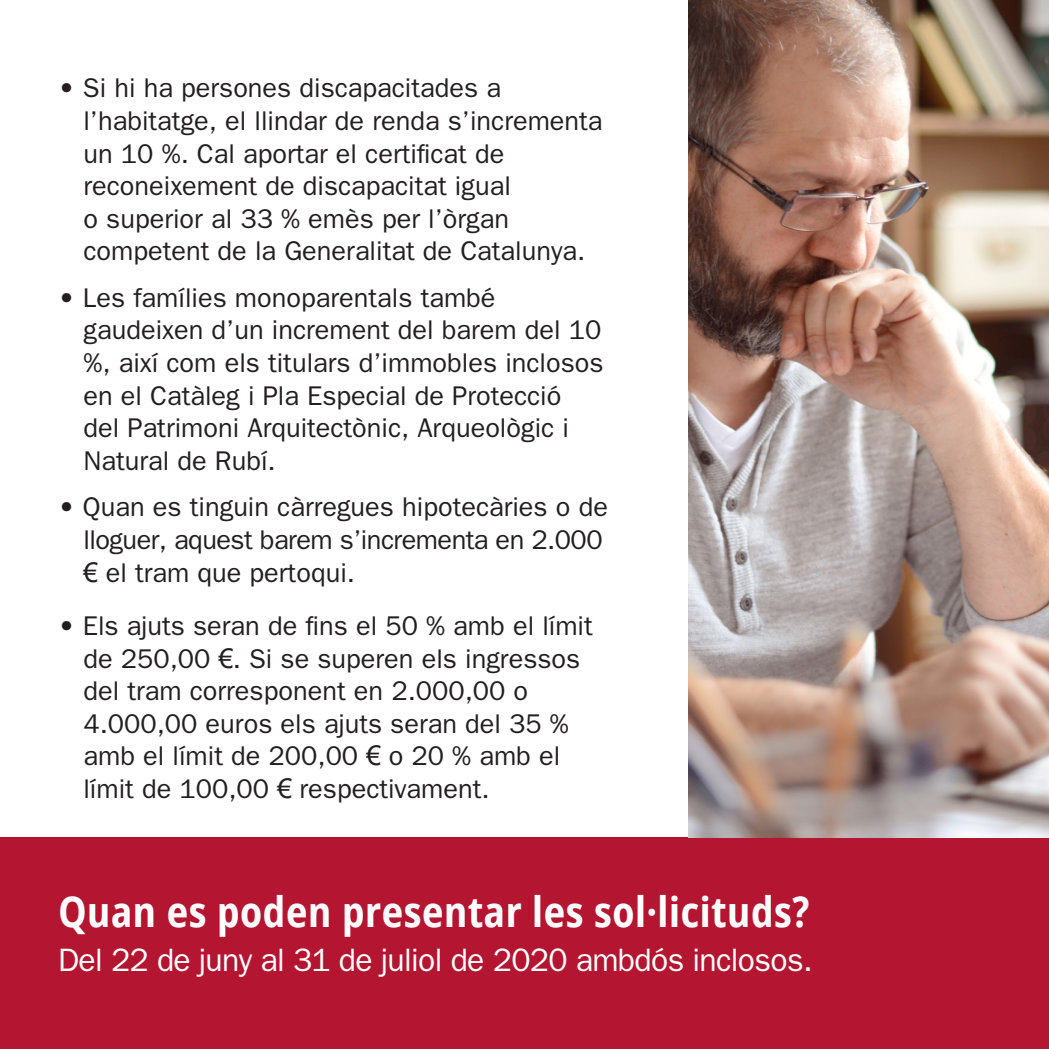
<style>
.page{position:relative;width:1049px;height:1049px;background:#fff}
.page>*{position:absolute;margin:0;border:0;box-sizing:border-box;transform-origin:0 0}
.t1{font:700 42px "Droid Sans";color:#fff;scale:.91 1}
.t2{font:32.5px "Franklin Gothic";letter-spacing:-.02em;color:#fff}
.t3{font:27.25px/32.5px "Franklin Gothic";color:#231f20}
.s1{font-family:"Arial"}
</style>
<div class="page">
<div style="left:0;top:837px;width:1049px;height:212px;background:#b41530"></div>
<img style="left:689px;top:0;width:360px;height:837px">
<p class="t3" style="left:83px;top:71px;width:521px;text-indent:-25px">• Si hi ha persones discapacitades a l’habitatge, el llindar de renda s’incrementa un 10 %. Cal aportar el certificat de reconeixement de discapacitat igual<br>o superior al 33 % emès per l’òrgan competent de la Generalitat de Catalunya.</p>
<p class="t3" style="left:83px;top:281px;width:522px;text-indent:-25px">• Les famílies monoparentals també gaudeixen d’un increment del barem del 10 %, així com els titulars d’immobles inclosos en el Catàleg i Pla Especial de Protecció del Patrimoni Arquitectònic, Arqueològic i Natural de Rubí.</p>
<p class="t3" style="left:83px;top:490px;width:526px;text-indent:-25px">• Quan es tinguin càrregues hipotecàries o de lloguer, aquest barem s’incrementa en 2.000 <span class="s1">€</span> el tram que pertoqui.</p>
<p class="t3" style="left:83px;top:609px;width:511px;text-indent:-25px">• Els ajuts seran de fins el 50 % amb el límit de 250,00 <span class="s1">€</span>. Si se superen els ingressos del tram corresponent en 2.000,00 o 4.000,00 euros els ajuts seran del 35 % amb el límit de 200,00 <span class="s1">€</span> o 20 % amb el límit de 100,00 <span class="s1">€</span> respectivament.</p>
<p class="t1" style="left:58px;top:887px;width:827px">Quan es poden presentar les sol·licituds?</p>
<p class="t2" style="left:58px;top:941px;width:756px">Del 22 de juny al 31 de juliol de 2020 ambdós inclosos.</p>
</div>
